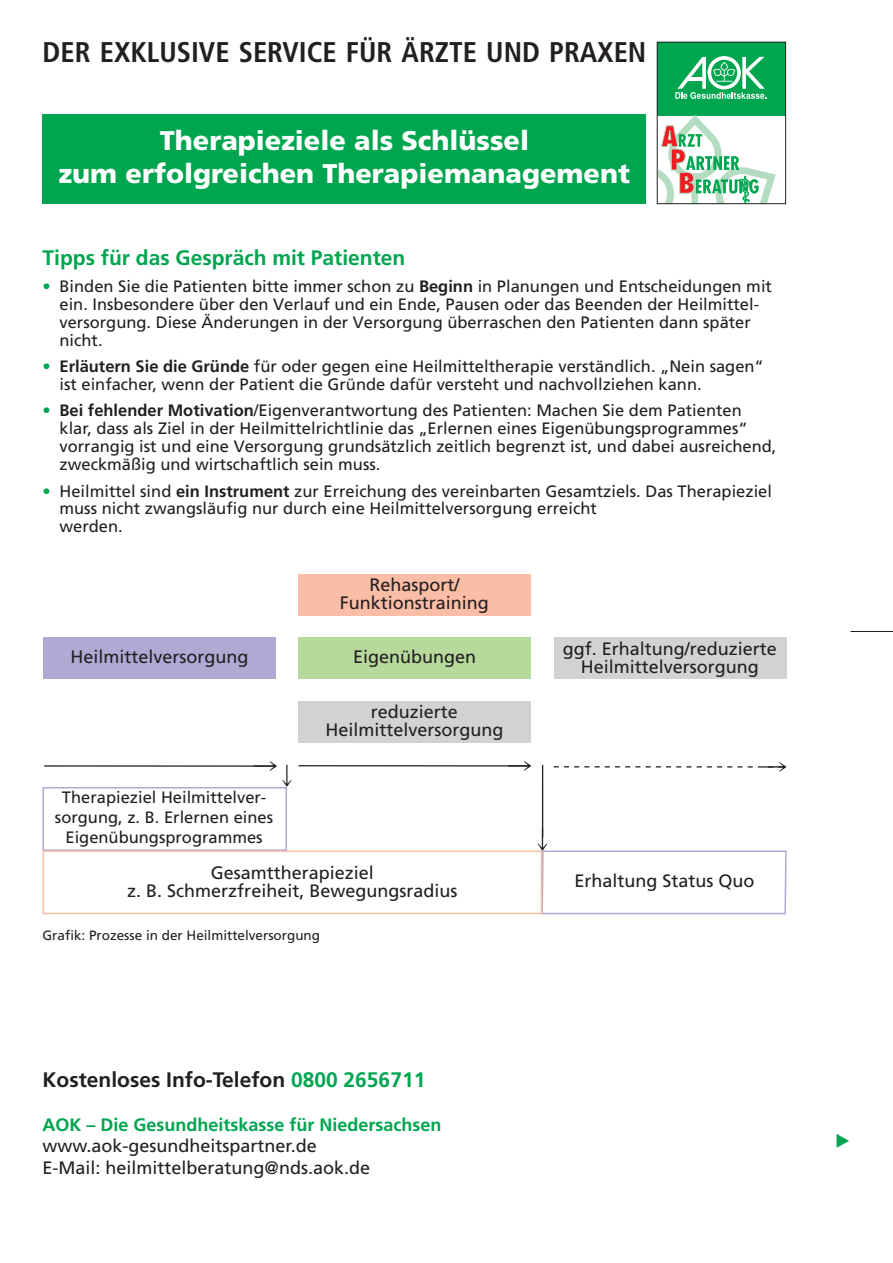
<style>
.page{position:relative;width:893px;height:1263px;background:#fff}
.page>*{position:absolute;margin:0;border:0;box-sizing:border-box;transform-origin:0 0}
.t1{font:700 condensed 28.5px "Frutiger";color:#231f20}
.t2{font:900 27px/33px "Frutiger";color:#fff;text-align:center}
.t3{font:22.5px "European Pi Four";color:#231f20}
.t4{font:700 21px "Frutiger";color:#231f20}
.t5{font:700 21px "Frutiger";color:#00a54f}
.t6{font:18px/18px "Frutiger";color:#231f20;text-align:center}
.t7{font:700 18px "Frutiger";color:#00a54f}
.t8{font:18px "European Pi Three";color:#00a54f}
.t9{font:16.5px/17.9px "Frutiger";color:#231f20}
.t10{font:13.5px "Frutiger";color:#231f20}
.s1{color:#00a54f}
.s2{font-weight:700}
</style>
<div class="page">
<hr style="left:850px;top:631px;width:43px;height:1px;background:#231f20">
<div style="left:659px;top:44px;width:125px;height:71px;background:#00a54f"></div>
<svg style="left:675px;top:56px;width:91px;height:43px"></svg>
<svg style="left:659px;top:114px;width:117px;height:88px"></svg>
<div style="left:657px;top:42px;width:129px;height:162px;border:1px solid #231f20"></div>
<div style="left:43px;top:115px;width:603px;height:89px;background:#00a54f"></div>
<div style="left:43px;top:638px;width:233px;height:41px;background:#afaad3"></div>
<div style="left:298px;top:638px;width:233px;height:41px;background:#b6da9b"></div>
<div style="left:298px;top:574px;width:233px;height:41px;background:#fabda6"></div>
<div style="left:298px;top:702px;width:233px;height:41px;background:#d1d2d4"></div>
<div style="left:554px;top:638px;width:232px;height:41px;background:#d1d2d4"></div>
<div style="left:43px;top:787px;width:244px;height:64px;border:2px solid #afaad3"></div>
<div style="left:43px;top:850px;width:499px;height:64px;border:2px solid #fabda6"></div>
<svg style="left:269px;top:761px;width:8px;height:10px"></svg>
<hr style="left:44px;top:765px;width:230px;height:2px;background:#231f20">
<svg style="left:508px;top:761px;width:23px;height:10px"></svg>
<hr style="left:299px;top:765px;width:229px;height:1px;background:#231f20">
<svg style="left:554px;top:762px;width:232px;height:10px"></svg>
<svg style="left:538px;top:827px;width:249px;height:88px"></svg>
<hr style="left:542px;top:765px;width:1px;height:72px;background:#231f20">
<h1 class="t1" style="left:43px;top:35px;width:605px">DER EXKLUSIVE SERVICE FÜR ÄRZTE UND PRAXEN</h1>
<h2 class="t2" style="left:59px;top:124px;width:573px">Therapieziele als Schlüssel<br>zum erfolgreichen Therapiemanagement</h2>
<p class="t5" style="left:43px;top:246px;width:364px">Tipps für das Gespräch mit Patienten</p>
<p class="t9" style="left:60px;top:278px;width:714px;text-indent:-17px"><span class="s1">•</span> Binden Sie die Patienten bitte immer schon zu <span class="s2">Beginn</span> in Planungen und Entscheidungen mit ein. Insbesondere über den Verlauf und ein Ende, Pausen oder das Beenden der Heilmittel&shy;versorgung. Diese Änderungen in der Versorgung überraschen den Patienten dann später nicht.</p>
<p class="t9" style="left:60px;top:358px;width:706px;text-indent:-17px"><span class="s1">•</span> <span class="s2">Erläutern Sie die Gründe</span> für oder gegen eine Heilmitteltherapie verständlich. „Nein sagen“ ist einfacher, wenn der Patient die Gründe dafür versteht und nachvollziehen kann.</p>
<p class="t9" style="left:60px;top:402px;width:718px;text-indent:-17px"><span class="s1">•</span> <span class="s2">Bei fehlender Motivation</span>/Eigenverantwortung des Patienten: Machen Sie dem Patienten klar, dass als Ziel in der Heilmittelrichtlinie das „Erlernen eines Eigenübungsprogrammes“ vorrangig ist und eine Versorgung grundsätzlich zeitlich begrenzt ist, und dabei ausreichend, zweckmäßig und wirtschaftlich sein muss.</p>
<p class="t9" style="left:60px;top:482px;width:714px;text-indent:-17px"><span class="s1">•</span> Heilmittel sind <span class="s2">ein Instrument</span> zur Erreichung des vereinbarten Gesamtziels. Das Therapieziel muss nicht zwangsläufig nur durch eine Heilmittelversorgung erreicht<br>werden.</p>
<p class="t6" style="left:340px;top:575px;width:151px">Rehasport/<br>Funktionstraining</p>
<p class="t6" style="left:70px;top:648px;width:180px">Heilmittelversorgung</p>
<p class="t6" style="left:353px;top:648px;width:125px">Eigenübungen</p>
<p class="t9" style="left:55px;top:788px;width:220px;line-height:19.8px;text-align:center">Therapieziel Heilmittelver&shy;sorgung, z. B. Erlernen eines<br>Eigenübungsprogrammes</p>
<h3 class="t3" style="left:276px;top:765px;width:24px">Q</h3>
<p class="t6" style="left:325px;top:703px;width:180px">reduzierte<br>Heilmittelversorgung</p>
<p class="t6" style="left:127px;top:864px;width:332px">Gesamttherapieziel<br>z. B. Schmerzfreiheit, Bewegungsradius</p>
<p class="t10" style="left:43px;top:927px;width:279px">Grafik: Prozesse in der Heilmittelversorgung</p>
<p class="t6" style="left:563px;top:639px;width:216px">ggf. Erhaltung/reduzierte<br>Heilmittelversorgung</p>
<p class="t6" style="left:575px;top:872px;width:182px">Erhaltung Status Quo</p>
<p class="t4" style="left:43px;top:1068px;width:384px">Kostenloses Info-Telefon <span class="s1">0800 2656711</span></p>
<p class="t7" style="left:43px;top:1114px;width:401px">AOK – Die Gesundheitskasse für Niedersachsen</p>
<p class="t6" style="left:43px;top:1135px;width:329px;line-height:21.6px;text-align:left">www.aok-gesundheitspartner.de<br>E-Mail: heilmittelberatung@nds.aok.de</p>
<p class="t8" style="left:835px;top:1129px;width:17px">E</p>
</div>
